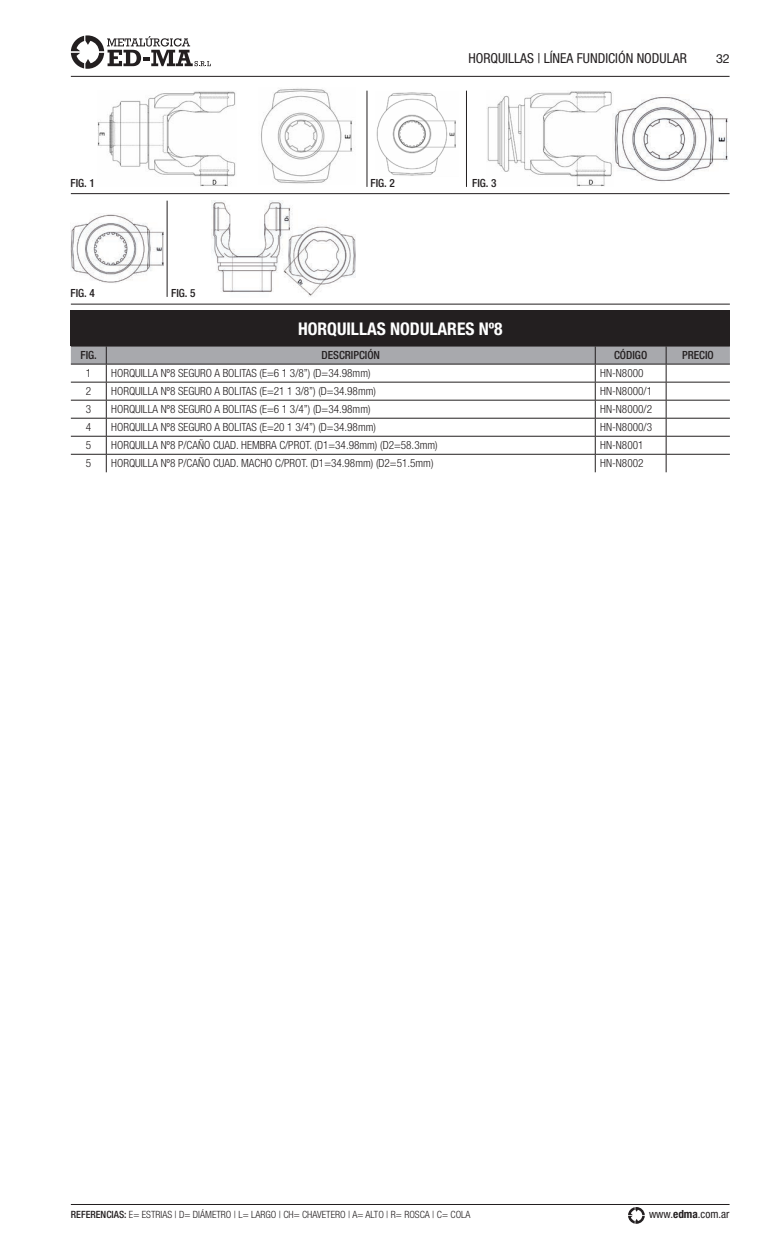
<style>
.page{position:relative;width:765px;height:1260px;background:#fff}
.page>*{position:absolute;margin:0;border:0;box-sizing:border-box;transform-origin:0 0}
.Titulos{font:700 condensed 17.5px "Helvetica Neue LT Std";color:#fff}
.t1{font:condensed 13.75px "Helvetica Neue LT Std";color:#231f20}
.t2{font:12.5px "Helvetica Neue LT Std";color:#231f20}
.t3{font:300 condensed 11.25px "Helvetica Neue LT Std";color:#231f20}
.Subtitulos{font:500 condensed 11.25px "Helvetica Neue LT Std";color:#231f20}
.t4{font:condensed 11.25px "Helvetica Neue LT Std";color:#231f20}
.t5{font:300 condensed 10px "Helvetica Neue LT Std";color:#231f20}
.s1{font-weight:500}
.s2{font-weight:700}
</style>
<div class="page">
<svg style="left:71px;top:35px;width:140px;height:34px"></svg>
<svg style="left:628px;top:1207px;width:17px;height:17px"></svg>
<hr style="left:71px;top:76px;width:659px;height:1px;background:#231f20">
<hr style="left:71px;top:1204px;width:659px;height:1px;background:#231f20">
<img style="left:97px;top:91px;width:139px;height:96px">
<img style="left:71px;top:214px;width:93px;height:69px">
<img style="left:211px;top:201px;width:145px;height:96px">
<img style="left:376px;top:92px;width:80px;height:84px">
<img style="left:487px;top:91px;width:126px;height:96px">
<img style="left:261px;top:88px;width:92px;height:96px">
<hr style="left:71px;top:193px;width:659px;height:1px;background:#231f20">
<hr style="left:71px;top:304px;width:659px;height:1px;background:#231f20">
<hr style="left:167px;top:201px;width:1px;height:96px;background:#231f20">
<hr style="left:367px;top:91px;width:1px;height:96px;background:#231f20">
<hr style="left:466px;top:91px;width:1px;height:96px;background:#231f20">
<div style="left:71px;top:311px;width:659px;height:35px;background:#231f20"></div>
<svg style="left:71px;top:346px;width:659px;height:126px"></svg>
<img style="left:613px;top:97px;width:115px;height:84px">
<p class="Subtitulos" style="left:70px;top:176px;width:26px">FIG. 1</p>
<p class="Subtitulos" style="left:70px;top:286px;width:26px">FIG. 4</p>
<p class="Subtitulos" style="left:171px;top:286px;width:26px">FIG. 5</p>
<p class="t1" style="left:468px;top:50px;width:220px">HORQUILLAS | LÍNEA FUNDICIÓN NODULAR</p>
<p class="t2" style="left:716px;top:51px;width:15px">32</p>
<p class="Subtitulos" style="left:371px;top:176px;width:26px">FIG. 2</p>
<p class="Subtitulos" style="left:472px;top:176px;width:26px">FIG. 3</p>
<p class="Titulos" style="left:298px;top:318px;width:206px">HORQUILLAS NODULARES Nº8</p>
<p class="Subtitulos" style="left:80px;top:348px;width:18px">FIG.</p>
<p class="Subtitulos" style="left:322px;top:348px;width:60px">DESCRIPCIÓN</p>
<p class="Subtitulos" style="left:614px;top:348px;width:35px">CÓDIGO</p>
<p class="Subtitulos" style="left:682px;top:348px;width:33px">PRECIO</p>
<p class="t3" style="left:86px;top:367px;width:7px">1</p>
<p class="t3" style="left:111px;top:367px;width:261px">HORQUILLA Nº8 SEGURO A BOLITAS (E=6 1 3/8”) (D=34.98mm)</p>
<p class="t3" style="left:600px;top:367px;width:45px">HN-N8000</p>
<p class="t3" style="left:86px;top:385px;width:7px">2</p>
<p class="t3" style="left:111px;top:385px;width:266px">HORQUILLA Nº8 SEGURO A BOLITAS (E=21 1 3/8”) (D=34.98mm)</p>
<p class="t3" style="left:600px;top:385px;width:53px">HN-N8000/1</p>
<p class="t3" style="left:86px;top:403px;width:7px">3</p>
<p class="t3" style="left:111px;top:403px;width:261px">HORQUILLA Nº8 SEGURO A BOLITAS (E=6 1 3/4”) (D=34.98mm)</p>
<p class="t3" style="left:600px;top:403px;width:53px">HN-N8000/2</p>
<p class="t3" style="left:86px;top:421px;width:7px">4</p>
<p class="t3" style="left:111px;top:421px;width:266px">HORQUILLA Nº8 SEGURO A BOLITAS (E=20 1 3/4”) (D=34.98mm)</p>
<p class="t3" style="left:600px;top:421px;width:53px">HN-N8000/3</p>
<p class="t3" style="left:86px;top:439px;width:7px">5</p>
<p class="t3" style="left:111px;top:439px;width:328px">HORQUILLA Nº8 P/CAÑO CUAD. HEMBRA C/PROT. (D1=34.98mm) (D2=58.3mm)</p>
<p class="t3" style="left:600px;top:439px;width:45px">HN-N8001</p>
<p class="t3" style="left:86px;top:457px;width:7px">5</p>
<p class="t3" style="left:111px;top:457px;width:324px">HORQUILLA Nº8 P/CAÑO CUAD. MACHO C/PROT. (D1=34.98mm) (D2=51.5mm)</p>
<p class="t3" style="left:600px;top:457px;width:45px">HN-N8002</p>
<p class="t5" style="left:71px;top:1209px;width:401px"><span class="s1">REFERENCIAS:</span> E= ESTRIAS | D= DIÁMETRO | L= LARGO | CH= CHAVETERO | A= ALTO | R= ROSCA | C= COLA</p>
<p class="t4" style="left:649px;top:1207px;width:82px">www.<span class="s2">edma</span>.com.ar</p>
</div>
